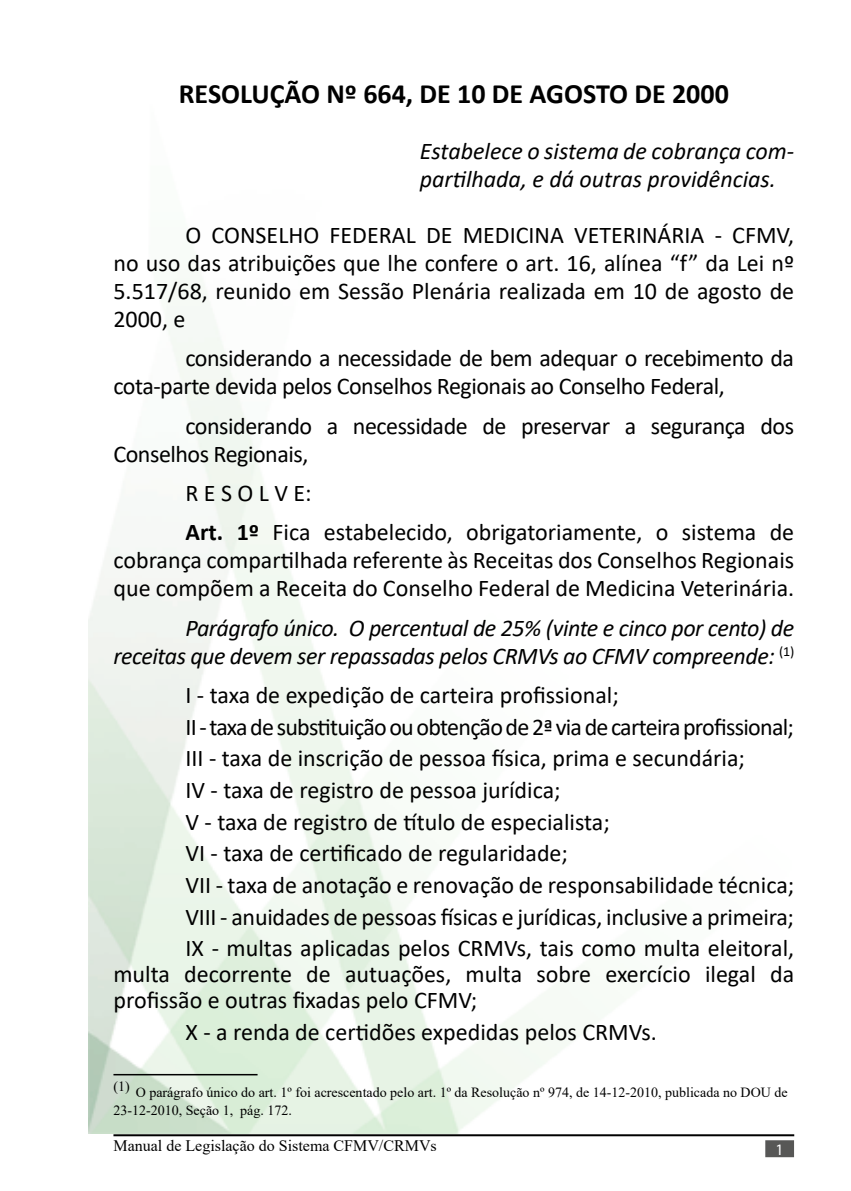
<style>
.page{position:relative;width:851px;height:1191px;background:#fff}
.page>*{position:absolute;margin:0;border:0;box-sizing:border-box;transform-origin:0 0}
.t1{font:700 28px "Calibri";color:#000}
.t2{font:24px/31.6px "Calibri";color:#000}
.t3{font:24px/28px "Calibri";letter-spacing:-.02em;color:#000}
.t4{font:italic 24px/28px "Calibri";letter-spacing:-.02em;color:#000;text-align:right}
.t5{font:italic 24px/28px "Calibri";color:#000}
.t6{font:16px "Times New Roman";color:#000}
.t7{font:16px "Myriad Pro";color:#fff}
.t8{font:14px/18px "Times New Roman";color:#000}
.s1{font-weight:700}
</style>
<div class="page">
<hr style="left:113px;top:1134px;width:681px;height:2px;background:#000">
<div style="left:765px;top:1140px;width:28px;height:17px;background:#575756;border:2px solid #575756"></div>
<img style="left:88px;top:326px;width:496px;height:807px">
<hr style="left:113px;top:1074px;width:144px;height:1px;background:#000">
<p class="t1" style="left:179px;top:74px;width:551px">RESOLUÇÃO Nº 664, DE 10 DE AGOSTO DE 2000</p>
<p class="t5" style="left:420px;top:136px;width:376px">Estabelece o sistema de cobrança com&shy;partilhada, e dá outras providências.</p>
<p class="t2" style="left:113px;top:220px;width:682px;line-height:28px;text-align:justify;text-indent:72px">O CONSELHO FEDERAL DE MEDICINA VETERINÁRIA - CFMV, no uso das atribuições que lhe confere o art. 16, alínea “f” da Lei nº 5.517/68, reunido em Sessão Plenária realizada em 10 de agosto de 2000, e</p>
<p class="t3" style="left:113px;top:343px;width:682px;text-indent:72px">considerando a necessidade de bem adequar o recebimento da cota-parte devida pelos Conselhos Regionais ao Conselho Federal,</p>
<p class="t3" style="left:113px;top:411px;width:682px;text-indent:72px">considerando a necessidade de preservar a segurança dos<br>Conselhos Regionais,</p>
<p class="t2" style="left:185px;top:472px;width:610px;line-height:39.4px">R E S O L V E:<br><span class="s1">Art. 1º</span> Fica estabelecido, obrigatoriamente, o sistema de</p>
<p class="t2" style="left:113px;top:545px;width:682px;line-height:28px">cobrança compartilhada referente às Receitas dos Conselhos Regionais que compõem a Receita do Conselho Federal de Medicina Veterinária.</p>
<p class="t4" style="left:113px;top:612px;width:682px">Parágrafo único. O percentual de 25% (vinte e cinco por cento) de receitas que devem ser repassadas pelos CRMVs ao CFMV compreende: <sup>(1)</sup></p>
<p class="t2" style="left:185px;top:678px;width:610px">I - taxa de expedição de carteira profissional;<br>II - taxa de substituição ou obtenção de 2ª via de carteira profissional; III - taxa de inscrição de pessoa física, prima e secundária;<br>IV - taxa de registro de pessoa jurídica;<br>V - taxa de registro de título de especialista;<br>VI - taxa de certificado de regularidade;<br>VII - taxa de anotação e renovação de responsabilidade técnica; VIII - anuidades de pessoas físicas e jurídicas, inclusive a primeira; IX - multas aplicadas pelos CRMVs, tais como multa eleitoral,</p>
<p class="t2" style="left:113px;top:961px;width:682px;line-height:26px">multa decorrente de autuações, multa sobre exercício ilegal da profissão e outras fixadas pelo CFMV;</p>
<p class="t2" style="left:185px;top:1015px;width:472px">X - a renda de certidões expedidas pelos CRMVs.</p>
<p class="t8" style="left:113px;top:1083px;width:675px">(1) O parágrafo único do art. 1º foi acrescentado pelo art. 1º da Resolução nº 974, de 14-12-2010, publicada no DOU de<br>23-12-2010, Seção 1, pág. 172.</p>
<p class="t6" style="left:113px;top:1134px;width:325px">Manual de Legislação do Sistema CFMV/CRMVs</p>
<p class="t7" style="left:775px;top:1139px;width:10px">1</p>
</div>
